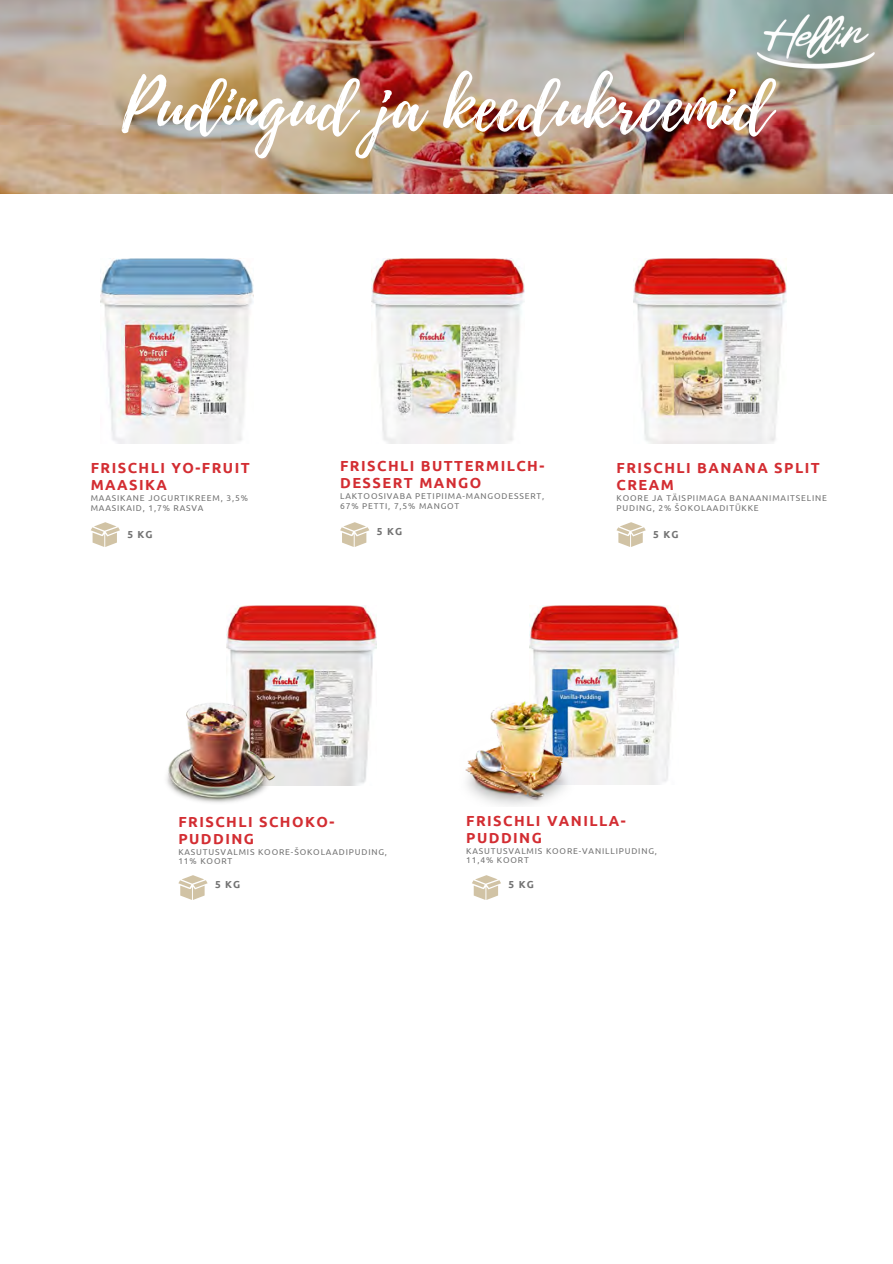
<style>
.page{position:relative;width:893px;height:1264px;background:#fff}
.page>*{position:absolute;margin:0;border:0;box-sizing:border-box;transform-origin:0 0}
.t1{font:70.5px "Playlist Script";color:#fff}
.t2{font:700 14.55px/17px "Ubuntu";letter-spacing:.1em;color:#d32d32}
.t3{font:700 10.2px "Ubuntu";letter-spacing:.1em;color:#737373}
.t4{font:8.4px/9.9px "Ubuntu";letter-spacing:.1em;color:#737373}
</style>
<div class="page">
<img style="left:0;top:0;width:892px;height:194px">
<img style="left:101px;top:259px;width:153px;height:184px">
<img style="left:371px;top:259px;width:153px;height:184px">
<img style="left:633px;top:259px;width:153px;height:184px">
<svg style="left:178px;top:875px;width:29px;height:25px"></svg>
<img style="left:227px;top:605px;width:150px;height:180px">
<img style="left:166px;top:693px;width:122px;height:110px">
<svg style="left:472px;top:875px;width:29px;height:25px"></svg>
<img style="left:529px;top:605px;width:149px;height:179px">
<img style="left:465px;top:691px;width:121px;height:115px">
<svg style="left:91px;top:522px;width:29px;height:25px"></svg>
<svg style="left:340px;top:522px;width:29px;height:25px"></svg>
<svg style="left:616px;top:522px;width:29px;height:25px"></svg>
<img style="left:757px;top:14px;width:117px;height:54px">
<p class="t1" style="left:122px;top:56px;width:650px">Pudingud ja keedukreemid</p>
<p class="t2" style="left:91px;top:459px;width:160px">FRISCHLI YO-FRUIT<br>MAASIKA</p>
<p class="t4" style="left:91px;top:492px;width:159px">MAASIKANE JOGURTIKREEM, 3,5%<br>MAASIKAID, 1,7% RASVA</p>
<p class="t3" style="left:127px;top:528px;width:27px">5 KG</p>
<p class="t2" style="left:340px;top:457px;width:206px">FRISCHLI BUTTERMILCH-<br>DESSERT MANGO</p>
<p class="t4" style="left:340px;top:491px;width:206px">LAKTOOSIVABA PETIPIIMA-MANGODESSERT,<br>67% PETTI, 7,5% MANGOT</p>
<p class="t3" style="left:377px;top:525px;width:27px">5 KG</p>
<p class="t2" style="left:616px;top:459px;width:205px">FRISCHLI BANANA SPLIT<br>CREAM</p>
<p class="t4" style="left:616px;top:492px;width:212px">KOORE JA TÄISPIIMAGA BANAANIMAITSELINE<br>PUDING, 2% ŠOKOLAADITÜKKE</p>
<p class="t3" style="left:653px;top:528px;width:27px">5 KG</p>
<p class="t2" style="left:178px;top:813px;width:157px">FRISCHLI SCHOKO-<br>PUDDING</p>
<p class="t4" style="left:178px;top:846px;width:210px">KASUTUSVALMIS KOORE-ŠOKOLAADIPUDING,</p>
<p class="t4" style="left:178px;top:856px;width:56px">11% KOORT</p>
<p class="t3" style="left:215px;top:878px;width:27px">5 KG</p>
<p class="t2" style="left:466px;top:812px;width:161px">FRISCHLI VANILLA-<br>PUDDING</p>
<p class="t4" style="left:466px;top:845px;width:192px">KASUTUSVALMIS KOORE-VANILLIPUDING,</p>
<p class="t4" style="left:466px;top:855px;width:64px">11,4% KOORT</p>
<p class="t3" style="left:508px;top:878px;width:27px">5 KG</p>
</div>
